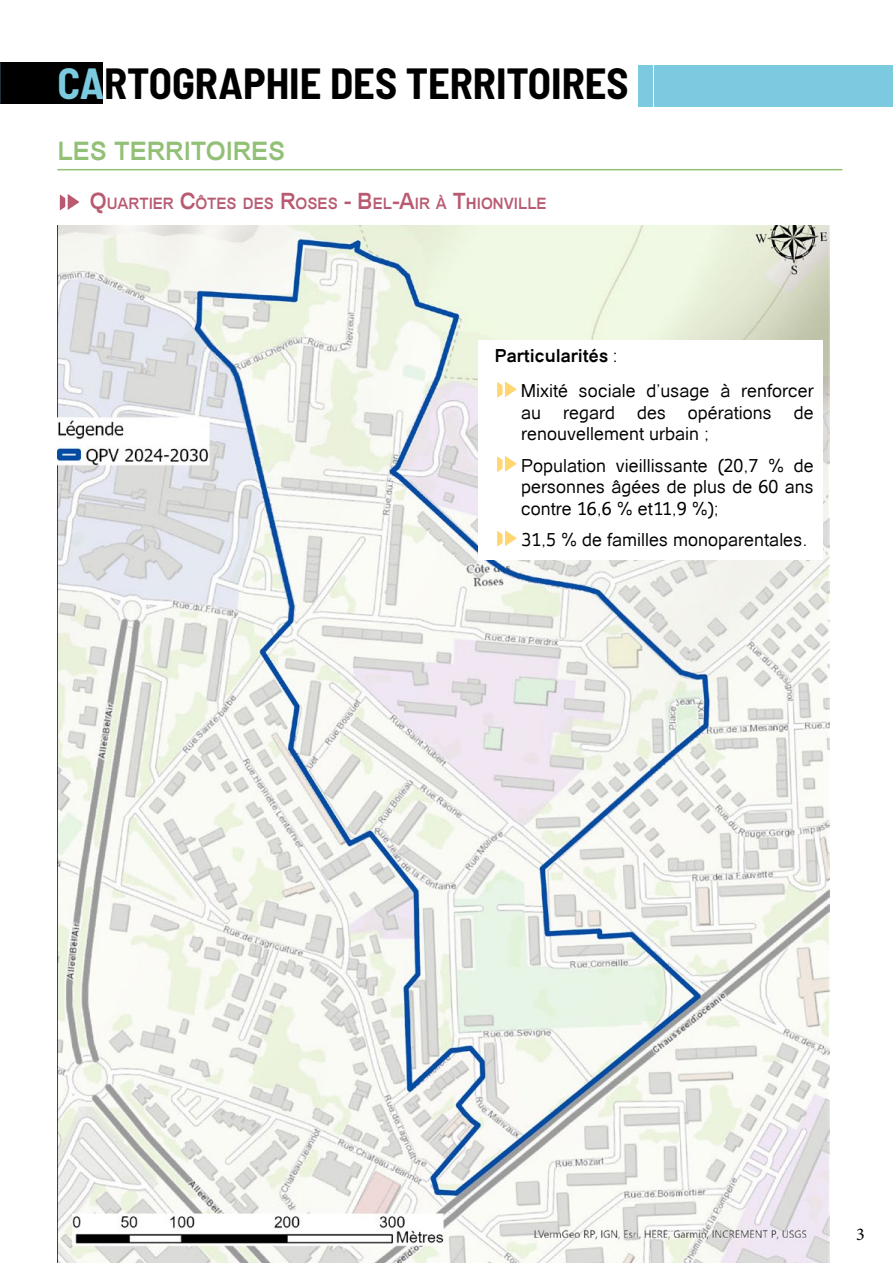
<style>
.page{position:relative;width:893px;height:1263px;background:#fff}
.page>*{position:absolute;margin:0;border:0;box-sizing:border-box;transform-origin:0 0}
.t1{font:700 semi-condensed 42.6px "Barlow";color:#000}
.t2{font:700 25.5px "Catriel";color:#92c076}
.t3{font:18px/21.6px "Catriel";color:#000}
.t4{font:18px "Minion Pro";color:#000}
.t5{font:700 15.75px "Catriel";color:#b95a71;scale:.96 1}
.s1{color:#7bcadf}
.s2{font-size:22.5px}
.s3{font-weight:700}
</style>
<div class="page">
<div style="left:0;top:62px;width:102px;height:42px;background:#000"></div>
<img style="left:57px;top:225px;width:773px;height:1038px">
<hr style="left:57px;top:169px;width:785px;height:1px;background:#92c076">
<svg style="left:59px;top:194px;width:20px;height:17px"></svg>
<hr style="left:638px;top:65px;width:3px;height:41px;background:#7bcadf">
<div style="left:642px;top:65px;width:11px;height:41px;background:#7bcadf"></div>
<hr style="left:654px;top:65px;width:2px;height:41px;background:#7bcadf">
<div style="left:657px;top:65px;width:236px;height:41px;background:#7bcadf"></div>
<div style="left:478px;top:340px;width:344px;height:220px;background:#fff"></div>
<svg style="left:497px;top:381px;width:20px;height:17px"></svg>
<svg style="left:497px;top:456px;width:20px;height:16px"></svg>
<svg style="left:497px;top:530px;width:20px;height:17px"></svg>
<h1 class="t1" style="left:57px;top:53px;width:573px"><span class="s1">CA</span>RTOGRAPHIE DES TERRITOIRES</h1>
<h2 class="t2" style="left:57px;top:136px;width:230px">LES TERRITOIRES</h2>
<p class="t5" style="left:90px;top:194px;width:477px"><span class="s2">Q</span>UARTIER <span class="s2">C</span>ÔTES DES <span class="s2">R</span>OSES <span class="s2">- B</span>EL<span class="s2">-A</span>IR À <span class="s2">T</span>HIONVILLE</p>
<p class="t3" style="left:521px;top:338px;width:294px;line-height:35.5px;text-indent:-26px"><span class="s3">Particularités</span> :<br>Mixité sociale d’usage à renforcer</p>
<p class="t3" style="left:521px;top:402px;width:294px">au regard des opérations de renouvellement urbain ;</p>
<p class="t3" style="left:521px;top:454px;width:294px;text-align:justify">Population vieillissante (20,7 % de personnes âgées de plus de 60 ans contre 16,6 % et11,9 %);</p>
<p class="t3" style="left:521px;top:529px;width:288px">31,5 % de familles monoparentales.</p>
<p class="t4" style="left:856px;top:1222px;width:10px">3</p>
</div>
